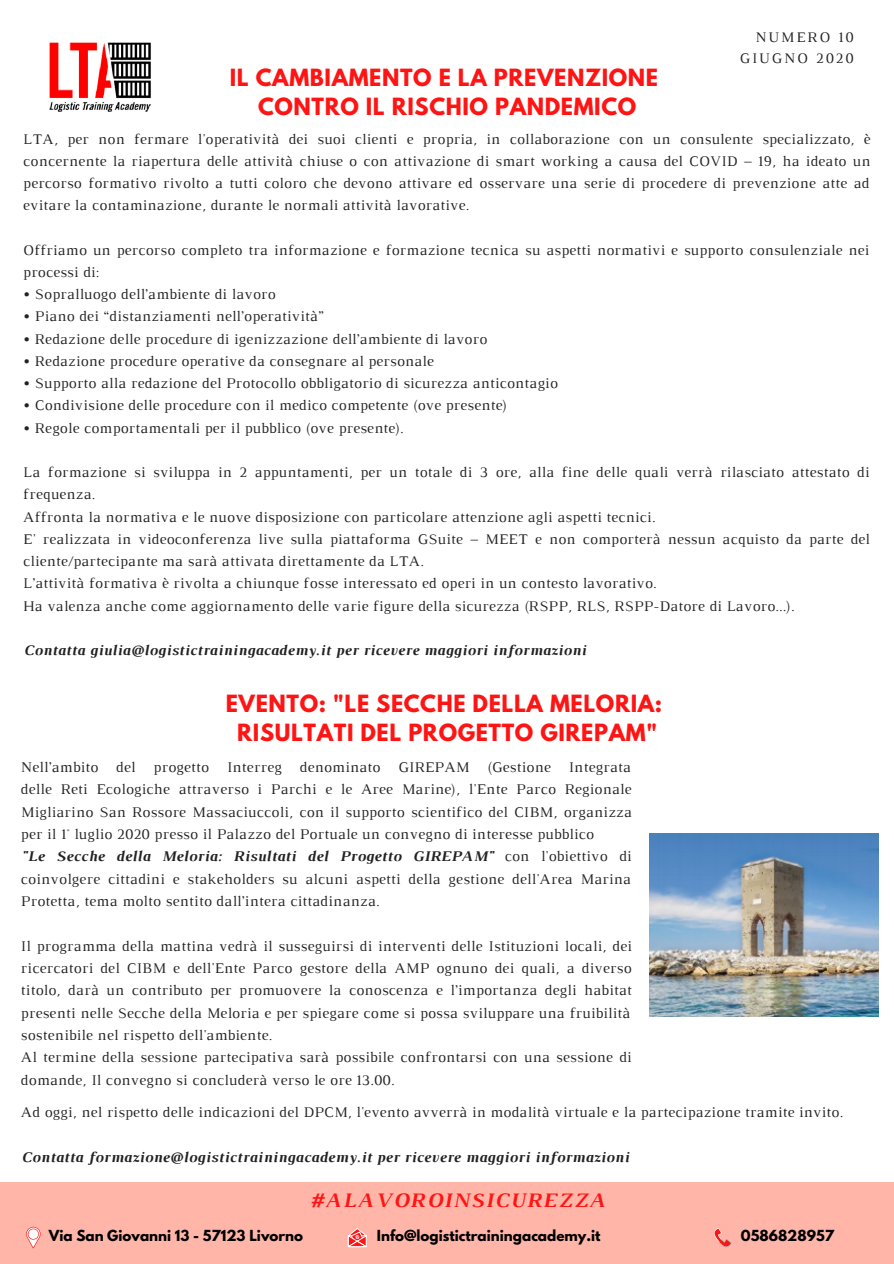
<style>
.page{position:relative;width:894px;height:1264px;background:#fff}
.page>*{position:absolute;margin:0;border:0;box-sizing:border-box;transform-origin:0 0}
.t1{font:700 21px/29.2px "League Spartan";letter-spacing:.03em;color:#ff1414;text-align:center}
.t2{font:italic 700 21px "Luthier";letter-spacing:.07em;color:#ff1414}
.t3{font:15px/22.4px "Luthier";letter-spacing:.02em;color:#222}
.t4{font:italic 700 15px "Luthier";letter-spacing:.02em;color:#222}
.t5{font:italic 700 14.85px "Luthier";letter-spacing:.02em;color:#222}
.t6{font:14.85px/20.2px "Luthier";letter-spacing:.14em;color:#222;text-align:right}
.t7{font:700 13.5px "League Spartan";color:#000}
.s1{font-weight:700;font-style:italic}
</style>
<div class="page">
<div style="left:0;top:1182px;width:893px;height:81px;background:#ffb6a9"></div>
<svg style="left:26px;top:1226px;width:15px;height:22px"></svg>
<svg style="left:347px;top:1228px;width:20px;height:19px"></svg>
<svg style="left:714px;top:1228px;width:17px;height:19px"></svg>
<img style="left:49px;top:42px;width:102px;height:70px">
<img style="left:649px;top:834px;width:229px;height:182px">
<h1 class="t1" style="left:230px;top:66px;width:429px">IL CAMBIAMENTO E LA PREVENZIONE<br>CONTRO IL RISCHIO PANDEMICO</h1>
<p class="t6" style="left:739px;top:28px;width:115px">NUMERO 10<br>GIUGNO 2020</p>
<p class="t3" style="left:23px;top:129px;width:848px;text-align:justify">LTA, per non fermare l'operatività dei suoi clienti e propria, in collaborazione con un consulente specializzato, è concernente la riapertura delle attività chiuse o con attivazione di smart working a causa del COVID – 19, ha ideato un percorso formativo rivolto a tutti coloro che devono attivare ed osservare una serie di procedere di prevenzione atte ad evitare la contaminazione, durante le normali attività lavorative.</p>
<p class="t3" style="left:23px;top:240px;width:847px">Offriamo un percorso completo tra informazione e formazione tecnica su aspetti normativi e supporto consulenziale nei processi di:</p>
<p class="t3" style="left:23px;top:284px;width:254px">• Sopralluogo dell’ambiente di lavoro</p>
<p class="t3" style="left:23px;top:306px;width:302px">• Piano dei “distanziamenti nell’operatività”</p>
<p class="t3" style="left:23px;top:329px;width:465px">• Redazione delle procedure di igenizzazione dell’ambiente di lavoro</p>
<p class="t3" style="left:23px;top:351px;width:412px">• Redazione procedure operative da consegnare al personale</p>
<p class="t3" style="left:23px;top:373px;width:536px">• Supporto alla redazione del Protocollo obbligatorio di sicurezza anticontagio</p>
<p class="t3" style="left:23px;top:395px;width:485px">• Condivisione delle procedure con il medico competente (ove presente)</p>
<p class="t3" style="left:23px;top:418px;width:382px">• Regole comportamentali per il pubblico (ove presente).</p>
<p class="t3" style="left:23px;top:462px;width:847px">La formazione si sviluppa in 2 appuntamenti, per un totale di 3 ore, alla fine delle quali verrà rilasciato attestato di frequenza.<br>Affronta la normativa e le nuove disposizione con particolare attenzione agli aspetti tecnici.<br>E' realizzata in videoconferenza live sulla piattaforma GSuite – MEET e non comporterà nessun acquisto da parte del cliente/partecipante ma sarà attivata direttamente da LTA.<br>L’attività formativa è rivolta a chiunque fosse interessato ed operi in un contesto lavorativo.<br>Ha valenza anche come aggiornamento delle varie figure della sicurezza (RSPP, RLS, RSPP-Datore di Lavoro...).</p>
<p class="t5" style="left:23px;top:645px;width:563px">Contatta giulia@logistictrainingacademy.it per ricevere maggiori informazioni</p>
<h1 class="t1" style="left:226px;top:691px;width:438px">EVENTO: "LE SECCHE DELLA MELORIA:<br>RISULTATI DEL PROGETTO GIREPAM"</h1>
<p class="t3" style="left:21px;top:757px;width:612px">Nell’ambito del progetto Interreg denominato GIREPAM (Gestione Integrata delle Reti Ecologiche attraverso i Parchi e le Aree Marine), l'Ente Parco Regionale Migliarino San Rossore Massaciuccoli, con il supporto scientifico del CIBM, organizza per il 1° luglio 2020 presso il Palazzo del Portuale un convegno di interesse pubblico<br><span class="s1">"Le Secche della Meloria: Risultati del Progetto GIREPAM"</span> con l'obiettivo di coinvolgere cittadini e stakeholders su alcuni aspetti della gestione dell'Area Marina Protetta, tema molto sentito dall’intera cittadinanza.</p>
<p class="t3" style="left:21px;top:935px;width:612px">Il programma della mattina vedrà il susseguirsi di interventi delle Istituzioni locali, dei ricercatori del CIBM e dell'Ente Parco gestore della AMP ognuno dei quali, a diverso titolo, darà un contributo per promuovere la conoscenza e l’importanza degli habitat presenti nelle Secche della Meloria e per spiegare come si possa sviluppare una fruibilità sostenibile nel rispetto dell'ambiente.<br>Al termine della sessione partecipativa sarà possibile confrontarsi con una sessione di domande, Il convegno si concluderà verso le ore 13.00.</p>
<p class="t3" style="left:21px;top:1102px;width:823px">Ad oggi, nel rispetto delle indicazioni del DPCM, l'evento avverrà in modalità virtuale e la partecipazione tramite invito.</p>
<p class="t4" style="left:21px;top:1151px;width:608px">Contatta formazione@logistictrainingacademy.it per ricevere maggiori informazioni</p>
<h1 class="t2" style="left:308px;top:1192px;width:298px">#ALAVOROINSICUREZZA</h1>
<p class="t7" style="left:49px;top:1228px;width:256px">Via San Giovanni 13 - 57123 Livorno</p>
<p class="t7" style="left:377px;top:1228px;width:225px">Info@logistictrainingacademy.it</p>
<p class="t7" style="left:740px;top:1228px;width:95px">0586828957</p>
</div>
